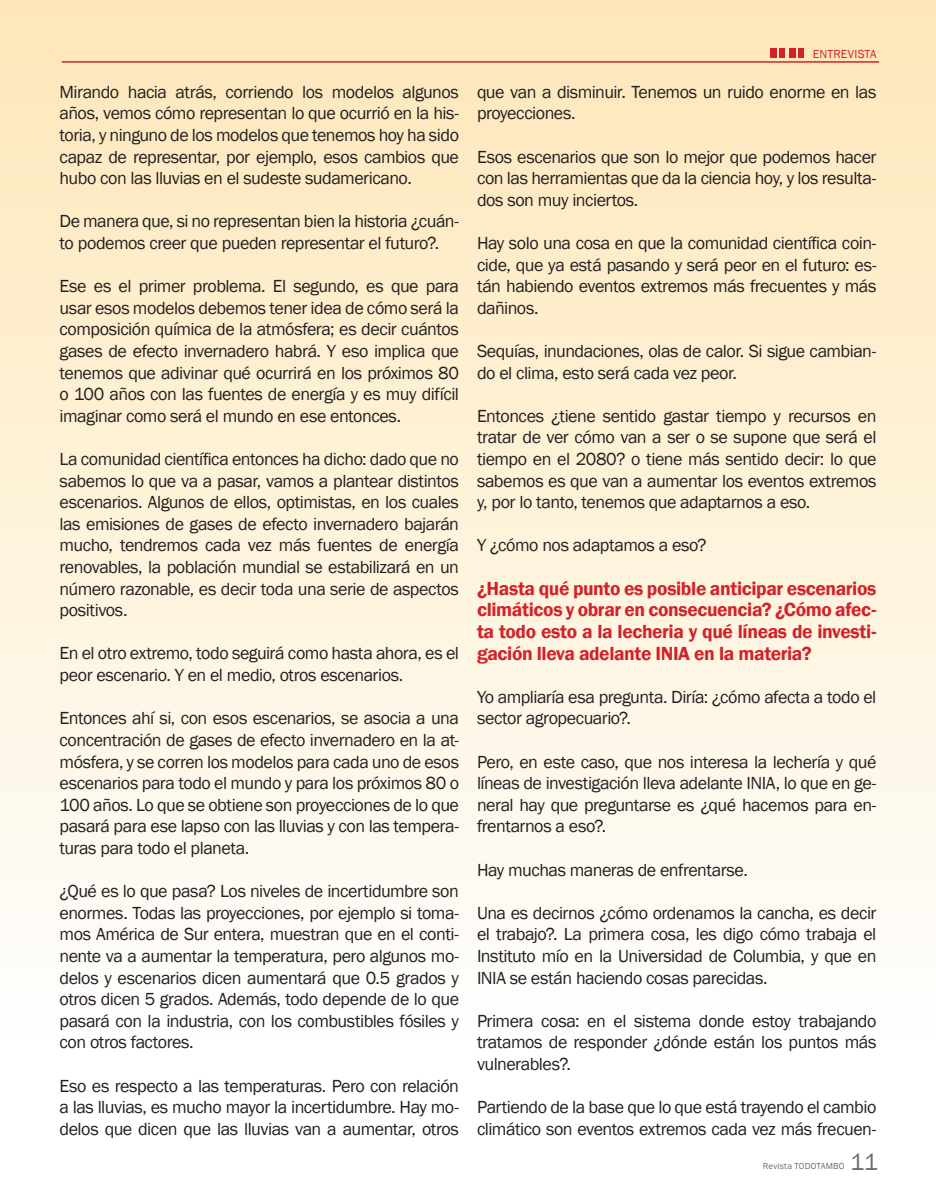
<style>
.page{position:relative;width:936px;height:1191px;background:#fff}
.page>*{position:absolute;margin:0;border:0;box-sizing:border-box;transform-origin:0 0}
.t1{font:24px "Franklin Gothic";color:#6c6d70}
.t2{font:600 19.5px/21.6px "Franklin Gothic";letter-spacing:-.02em;color:#d1232a;text-align:justify}
.t3{font:18px/21.6px "Franklin Gothic";letter-spacing:-.03em;color:#231f20;text-align:justify}
.t4{font:12px "Franklin Gothic";letter-spacing:.015em;color:#d1232a}
.t5{font:9px "Franklin Gothic";letter-spacing:.02em;color:#6c6d70}
</style>
<div class="page">
<div style="left:0;top:0;width:935px;height:1046px;background:linear-gradient(to bottom,#fee7b8,#fefefe)"></div>
<hr style="left:62px;top:61px;width:817px;height:2px;background:#d1232a">
<div style="left:770px;top:48px;width:6px;height:10px;background:#d1232a"></div>
<div style="left:779px;top:48px;width:6px;height:10px;background:#d1232a"></div>
<div style="left:789px;top:48px;width:6px;height:10px;background:#d1232a"></div>
<div style="left:798px;top:48px;width:5px;height:10px;background:#d1232a"></div>
<p class="t3" style="left:60px;top:81px;width:401px">Mirando hacia atrás, corriendo los modelos algunos años, vemos cómo representan lo que ocurrió en la his&shy;toria, y ninguno de los modelos que tenemos hoy ha sido capaz de representar, por ejemplo, esos cambios que hubo con las lluvias en el sudeste sudamericano.</p>
<p class="t3" style="left:60px;top:211px;width:401px">De manera que, si no representan bien la historia ¿cuán&shy;to podemos creer que pueden representar el futuro?.</p>
<p class="t3" style="left:60px;top:276px;width:401px">Ese es el primer problema. El segundo, es que para usar esos modelos debemos tener idea de cómo será la composición química de la atmósfera; es decir cuántos gases de efecto invernadero habrá. Y eso implica que tenemos que adivinar qué ocurrirá en los próximos 80 o 100 años con las fuentes de energía y es muy difícil imaginar como será el mundo en ese entonces.</p>
<p class="t3" style="left:60px;top:448px;width:401px">La comunidad científica entonces ha dicho: dado que no sabemos lo que va a pasar, vamos a plantear distintos escenarios. Algunos de ellos, optimistas, en los cuales las emisiones de gases de efecto invernadero bajarán mucho, tendremos cada vez más fuentes de energía renovables, la población mundial se estabilizará en un número razonable, es decir toda una serie de aspectos positivos.</p>
<p class="t3" style="left:60px;top:643px;width:401px">En el otro extremo, todo seguirá como hasta ahora, es el peor escenario. Y en el medio, otros escenarios.</p>
<p class="t3" style="left:60px;top:708px;width:401px">Entonces ahí si, con esos escenarios, se asocia a una concentración de gases de efecto invernadero en la at&shy;mósfera, y se corren los modelos para cada uno de esos escenarios para todo el mundo y para los próximos 80 o 100 años. Lo que se obtiene son proyecciones de lo que pasará para ese lapso con las lluvias y con las tempera&shy;turas para todo el planeta.</p>
<p class="t3" style="left:60px;top:880px;width:401px">¿Qué es lo que pasa? Los niveles de incertidumbre son enormes. Todas las proyecciones, por ejemplo si toma&shy;mos América de Sur entera, muestran que en el conti&shy;nente va a aumentar la temperatura, pero algunos mo&shy;delos y escenarios dicen aumentará que 0.5 grados y otros dicen 5 grados. Además, todo depende de lo que pasará con la industria, con los combustibles fósiles y con otros factores.</p>
<p class="t3" style="left:60px;top:1075px;width:401px">Eso es respecto a las temperaturas. Pero con relación a las lluvias, es mucho mayor la incertidumbre. Hay mo&shy;delos que dicen que las lluvias van a aumentar, otros</p>
<p class="t4" style="left:812px;top:46px;width:65px">ENTREVISTA</p>
<p class="t3" style="left:477px;top:81px;width:401px">que van a disminuir. Tenemos un ruido enorme en las proyecciones.</p>
<p class="t3" style="left:477px;top:146px;width:401px">Esos escenarios que son lo mejor que podemos hacer con las herramientas que da la ciencia hoy, y los resulta&shy;dos son muy inciertos.</p>
<p class="t3" style="left:477px;top:232px;width:401px">Hay solo una cosa en que la comunidad científica coin&shy;cide, que ya está pasando y será peor en el futuro: es&shy;tán habiendo eventos extremos más frecuentes y más dañinos.</p>
<p class="t3" style="left:477px;top:340px;width:401px">Sequías, inundaciones, olas de calor. Si sigue cambian&shy;do el clima, esto será cada vez peor.</p>
<p class="t3" style="left:477px;top:405px;width:401px">Entonces ¿tiene sentido gastar tiempo y recursos en tratar de ver cómo van a ser o se supone que será el tiempo en el 2080? o tiene más sentido decir: lo que sabemos es que van a aumentar los eventos extremos y, por lo tanto, tenemos que adaptarnos a eso.</p>
<p class="t3" style="left:477px;top:535px;width:231px">Y ¿cómo nos adaptamos a eso?</p>
<p class="t2" style="left:477px;top:577px;width:401px">¿Hasta qué punto es posible anticipar escenarios climáticos y obrar en consecuencia? ¿Cómo afec&shy;ta todo esto a la lecheria y qué líneas de investi&shy;gación lleva adelante INIA en la materia?</p>
<p class="t3" style="left:477px;top:686px;width:401px">Yo ampliaría esa pregunta. Diría: ¿cómo afecta a todo el sector agropecuario?.</p>
<p class="t3" style="left:477px;top:751px;width:401px">Pero, en este caso, que nos interesa la lechería y qué líneas de investigación lleva adelante INIA, lo que en ge&shy;neral hay que preguntarse es ¿qué hacemos para en&shy;frentarnos a eso?.</p>
<p class="t3" style="left:477px;top:859px;width:272px">Hay muchas maneras de enfrentarse.</p>
<p class="t3" style="left:477px;top:902px;width:401px">Una es decirnos ¿cómo ordenamos la cancha, es decir el trabajo?. La primera cosa, les digo cómo trabaja el Instituto mío en la Universidad de Columbia, y que en INIA se están haciendo cosas parecidas.</p>
<p class="t3" style="left:477px;top:1010px;width:401px">Primera cosa: en el sistema donde estoy trabajando tratamos de responder ¿dónde están los puntos más vulnerables?.</p>
<p class="t3" style="left:477px;top:1096px;width:401px">Partiendo de la base que lo que está trayendo el cambio climático son eventos extremos cada vez más frecuen-</p>
<p class="t5" style="left:763px;top:1160px;width:83px">Revista TODOTAMBO</p>
<h1 class="t1" style="left:850px;top:1146px;width:29px">11</h1>
</div>
